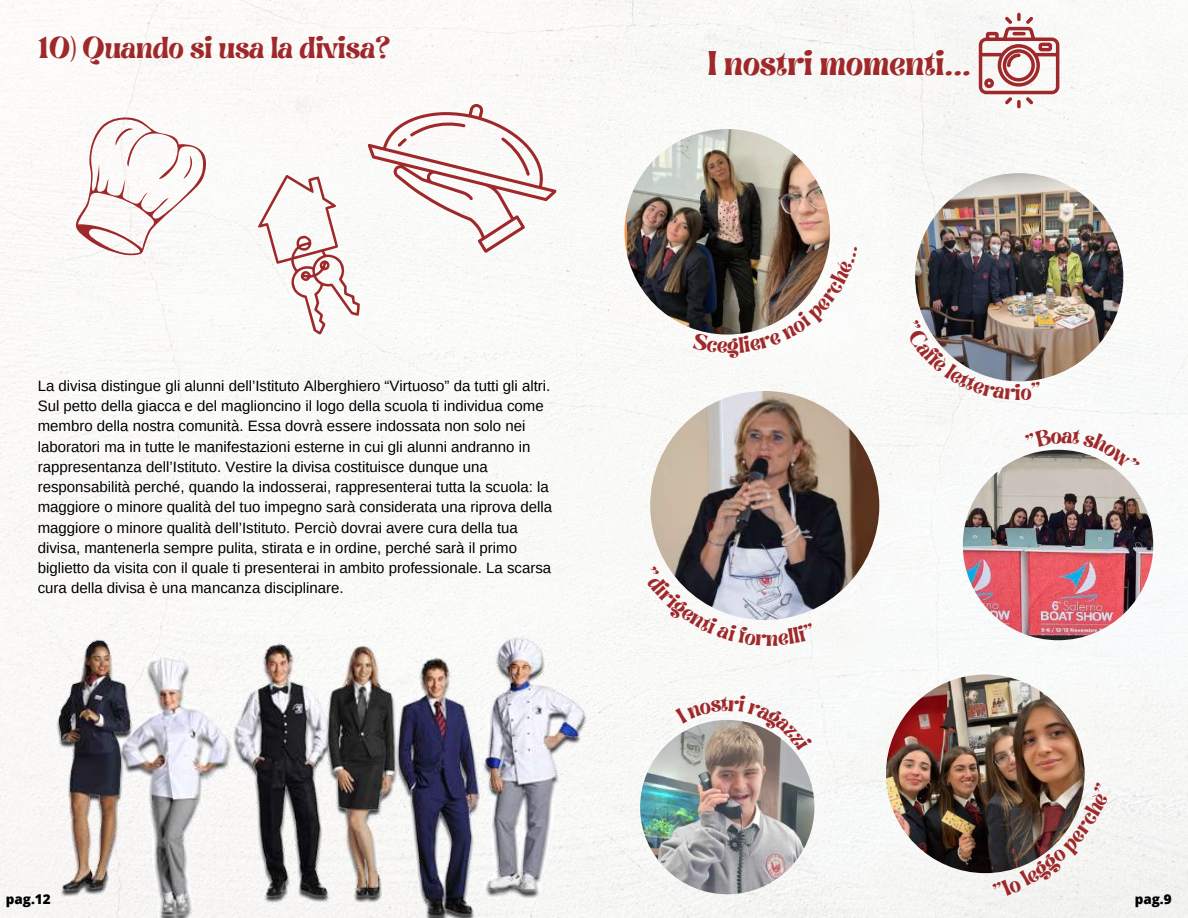
<style>
.page{position:relative;width:1188px;height:918px;background:#fff}
.page>*{position:absolute;margin:0;border:0;box-sizing:border-box;transform-origin:0 0}
.t1{font:27.6px "Brasika Display";color:#9f282a}
.t2{font:24.3px "Brasika Display";color:#9f282a}
.t3{font:17.85px "Brasika Display";color:#9f282a}
.t4{font:15px/20.2px "Arimo";color:#000}
.t5{font:800 13.5px "Open Sans";color:#000}
</style>
<div class="page">
<img style="left:0;top:0;width:1188px;height:918px">
<img style="left:625px;top:129px;width:205px;height:206px;border-radius:50%">
<img style="left:650px;top:391px;width:229px;height:229px;border-radius:50%">
<img style="left:886px;top:674px;width:199px;height:199px;border-radius:50%">
<img style="left:915px;top:173px;width:208px;height:208px;border-radius:50%">
<img style="left:963px;top:450px;width:190px;height:190px;border-radius:50%">
<img style="left:640px;top:720px;width:174px;height:174px;border-radius:50%">
<svg style="left:979px;top:13px;width:80px;height:95px"></svg>
<img style="left:49px;top:636px;width:545px;height:281px">
<svg style="left:68px;top:108px;width:146px;height:161px"></svg>
<svg style="left:247px;top:81px;width:326px;height:262px"></svg>
<svg style="left:693px;top:247px;width:165px;height:111px"></svg>
<svg style="left:647px;top:566px;width:166px;height:80px"></svg>
<svg style="left:907px;top:319px;width:133px;height:81px"></svg>
<svg style="left:675px;top:695px;width:138px;height:56px"></svg>
<svg style="left:992px;top:782px;width:117px;height:114px"></svg>
<svg style="left:1024px;top:429px;width:116px;height:39px"></svg>
<h2 class="t2" style="left:38px;top:28px;width:354px">10) Quando si usa la divisa?</h2>
<p class="t4" style="left:38px;top:376px;width:516px">La divisa distingue gli alunni dell’Istituto Alberghiero “Virtuoso” da tutti gli altri.<br>Sul petto della giacca e del maglioncino il logo della scuola ti individua come membro della nostra comunità. Essa dovrà essere indossata non solo nei laboratori ma in tutte le manifestazioni esterne in cui gli alunni andranno in rappresentanza dell’Istituto. Vestire la divisa costituisce dunque una responsabilità perché, quando la indosserai, rappresenterai tutta la scuola: la maggiore o minore qualità del tuo impegno sarà considerata una riprova della maggiore o minore qualità dell’Istituto. Perciò dovrai avere cura della tua divisa, mantenerla sempre pulita, stirata e in ordine, perché sarà il primo biglietto da visita con il quale ti presenterai in ambito professionale. La scarsa cura della divisa è una mancanza disciplinare.</p>
<p class="t5" style="left:6px;top:890px;width:46px">pag.12</p>
<h1 class="t1" style="left:708px;top:42px;width:264px">I nostri momenti...</h1>
<p class="t3" style="left:1015px;top:378px;width:7px">i</p>
<p class="t5" style="left:1135px;top:890px;width:39px">pag.9</p>
</div>
